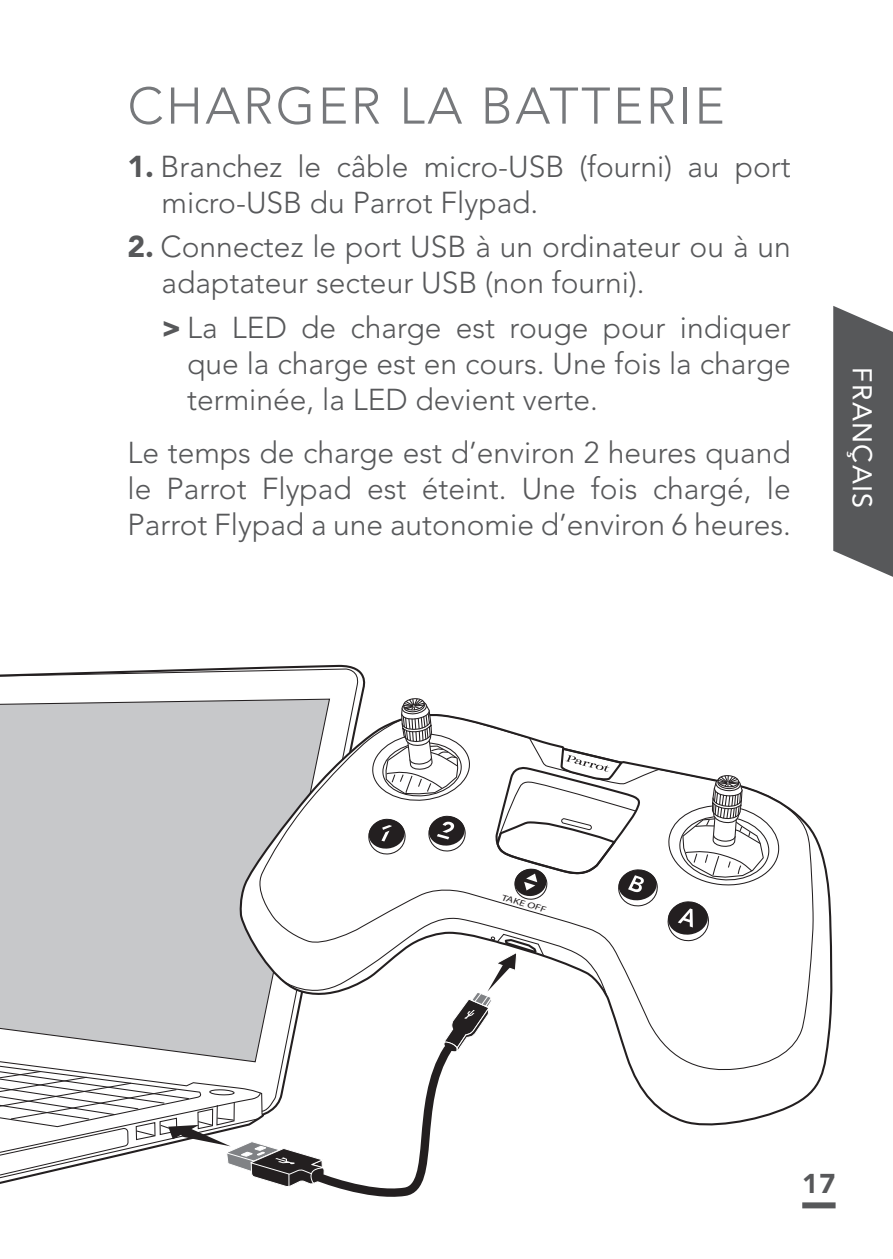
<style>
.page{position:relative;width:893px;height:1259px;background:#fff}
.page>*{position:absolute;margin:0;border:0;box-sizing:border-box;transform-origin:0 0}
.t1{font:300 51px "Avenir LT Std";letter-spacing:.05em;color:#76787b}
.t2{font:300 30px/36px "Avenir LT Std";color:#57585a}
.t3{font:27px "Avenir LT Std";letter-spacing:.05em;color:#fff}
.t4{font:900 27px "Avenir LT Std";color:#57585a}
.t5{font:italic 8.7px "Myriad Pro";color:#231f20;scale:1.35 1}
.s1{font-weight:900}
</style>
<div class="page">
<div style="left:802px;top:1202px;width:34px;height:6px;background:#57585a"></div>
<svg style="left:833px;top:306px;width:60px;height:271px;background:#696a6c"></svg>
<svg style="left:0;top:669px;width:360px;height:43px"></svg>
<div style="left:0;top:698px;width:331px;height:216px;background:#c7c8ca"></div>
<svg style="left:238px;top:712px;width:595px;height:414px"></svg>
<svg style="left:254px;top:714px;width:560px;height:359px"></svg>
<svg style="left:370px;top:698px;width:101px;height:106px"></svg>
<svg style="left:667px;top:747px;width:113px;height:140px"></svg>
<svg style="left:367px;top:817px;width:39px;height:39px"></svg>
<svg style="left:427px;top:814px;width:39px;height:39px"></svg>
<svg style="left:666px;top:899px;width:44px;height:44px"></svg>
<svg style="left:494px;top:748px;width:164px;height:160px"></svg>
<svg style="left:0;top:914px;width:608px;height:283px"></svg>
<h1 class="t1" style="left:128px;top:76px;width:599px">CHARGER LA BATTERIE</h1>
<p class="t2" style="left:162px;top:148px;width:631px;text-indent:-34px"><span class="s1">1.</span> Branchez le câble micro-USB (fourni) au port micro-USB du Parrot Flypad.</p>
<p class="t2" style="left:162px;top:229px;width:631px;text-indent:-34px"><span class="s1">2.</span> Connectez le port USB à un ordinateur ou à un adaptateur secteur USB (non fourni).</p>
<p class="t2" style="left:187px;top:309px;width:605px;text-align:justify;text-indent:-26px"><span class="s1">&gt;</span> La LED de charge est rouge pour indiquer que la charge est en cours. Une fois la charge terminée, la LED devient verte.</p>
<p class="t2" style="left:128px;top:434px;width:665px;text-align:justify">Le temps de charge est d’environ 2 heures quand le Parrot Flypad est éteint. Une fois chargé, le Parrot Flypad a une autonomie d’environ 6 heures.</p>
<p class="t3" style="left:878px;top:367px;width:143px;rotate:90deg">FRANÇAIS</p>
<p class="t5" style="left:503px;top:892px;width:35px;rotate:16deg">TAKE OFF</p>
<p class="t4" style="left:802px;top:1167px;width:35px">17</p>
</div>
